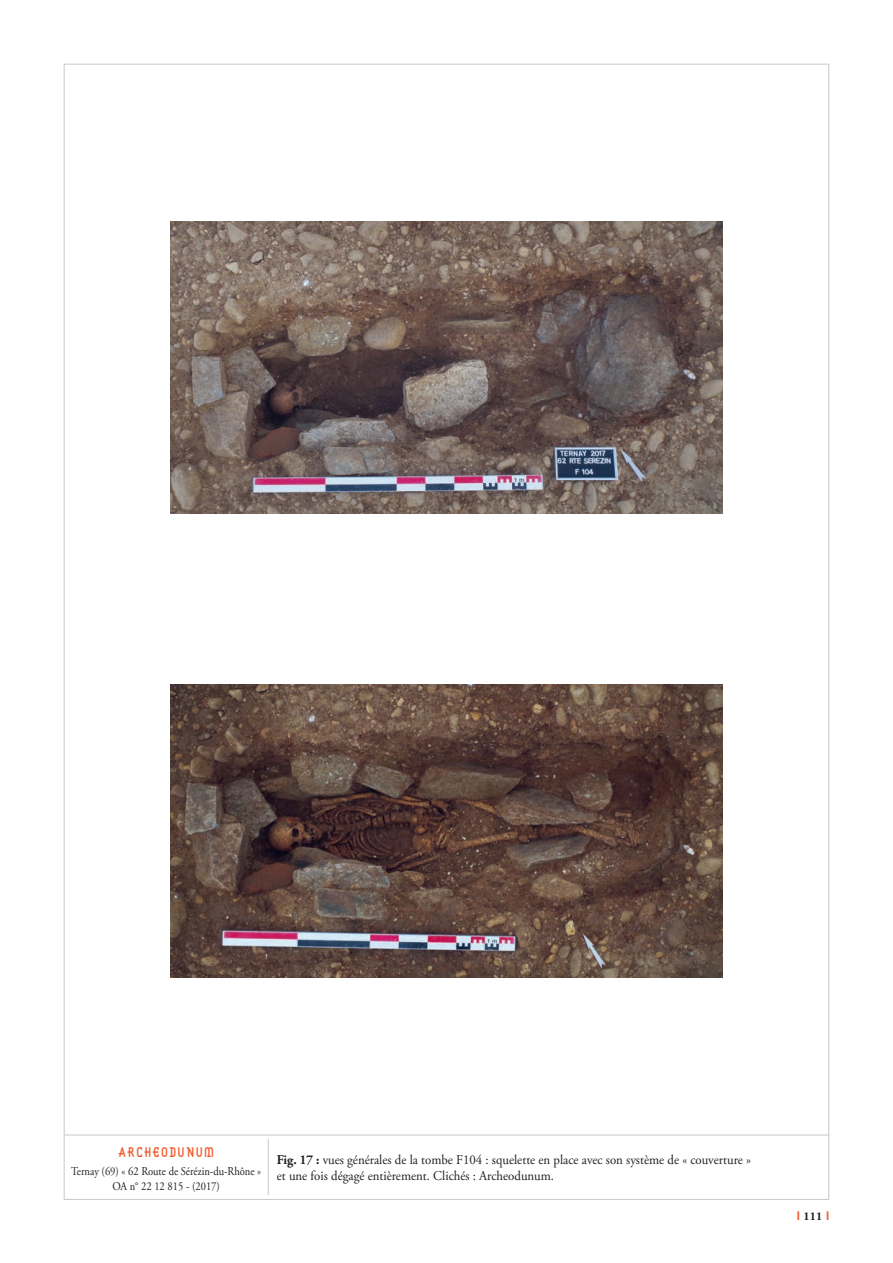
<style>
.page{position:relative;width:893px;height:1263px;background:#fff}
.page>*{position:absolute;margin:0;border:0;box-sizing:border-box;transform-origin:0 0}
.t1{font:21px "BD Viewmaster";color:#f15b2f;scale:.95 1}
.t2{font:13.5px/15.8px "Adobe Garamond Pro";color:#231f20;scale:.95 1}
.t3{font:12px/15px "Adobe Garamond Pro";color:#231f20;text-align:center;scale:.88 1}
.t4{font:700 12px "Adobe Garamond Pro";color:#231f20}
.s1{font-weight:700}
.s2{font-family:"Arial";color:#f15b2f}
</style>
<div class="page">
<div style="left:64px;top:64px;width:765px;height:1136px;background:#fff;border:1px solid #c7c8ca"></div>
<hr style="left:268px;top:1139px;width:1px;height:56px;background:#c7c8ca">
<hr style="left:64px;top:1135px;width:765px;height:1px;background:#c7c8ca">
<img style="left:170px;top:685px;width:553px;height:293px">
<img style="left:170px;top:221px;width:553px;height:292px">
<h1 class="t1" style="left:118px;top:1143px;width:103px">ARCHEODUNUM</h1>
<p class="t3" style="left:71px;top:1164px;width:218px">Ternay (69) « 62 Route de Sérézin-du-Rhône »<br>OA n° 22 12 815 - (2017)</p>
<p class="t2" style="left:277px;top:1153px;width:501px"><span class="s1">Fig. 17 :</span> vues générales de la tombe F104 : squelette en place avec son système de « couverture » et une fois dégagé entièrement. Clichés : Archeodunum.</p>
<p class="t4" style="left:797px;top:1210px;width:34px"><span class="s2">I</span> 111 <span class="s2">I</span></p>
</div>
